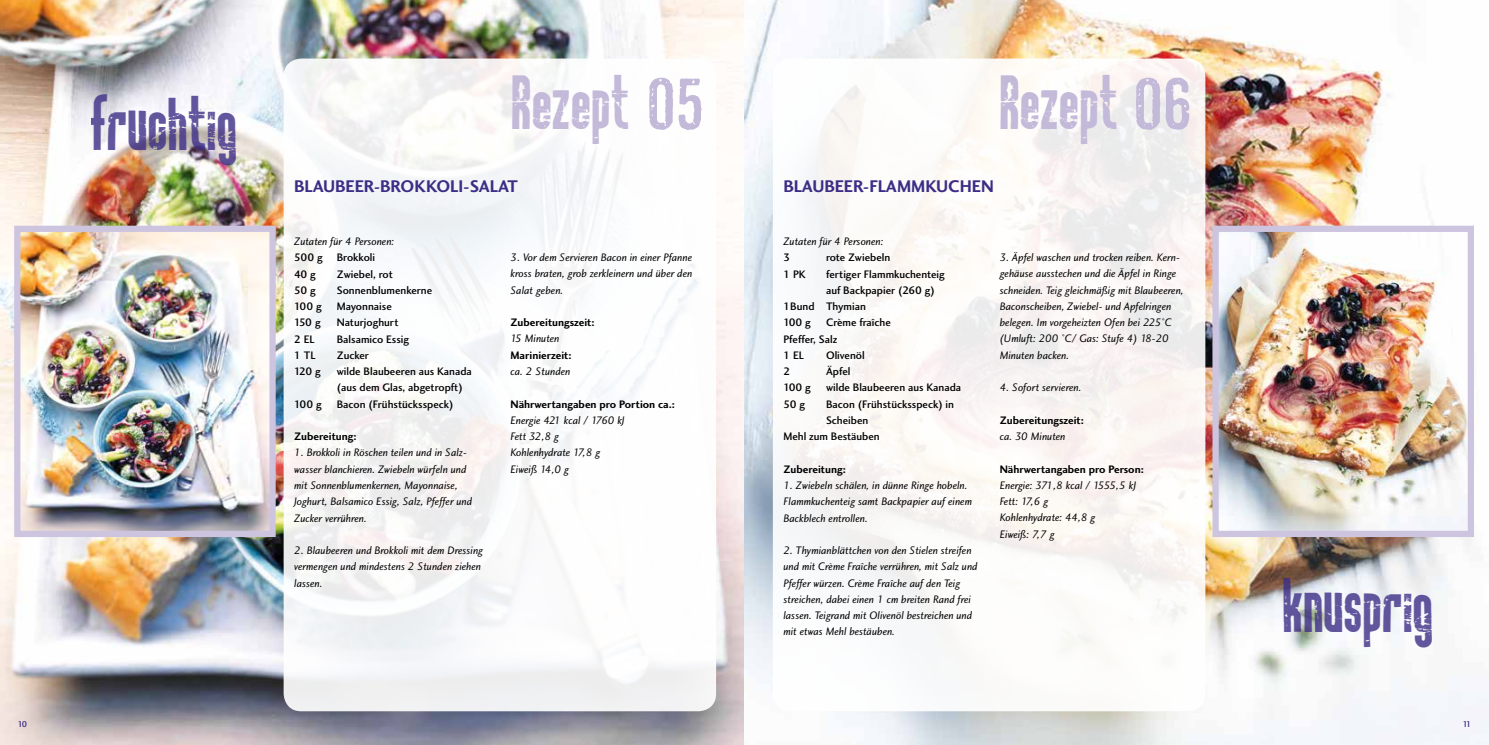
<style>
.page{position:relative;width:1489px;height:745px;background:#fff}
.page>*{position:absolute;margin:0;border:0;box-sizing:border-box;transform-origin:0 0}
.t1{font:25px "Rockit";color:#3c2d86}
.t2{font:25px "Rockit";color:#c3b9d9}
.t3{font:17.5px "Charlotte Sans Bold Plain";color:#3c2d86}
.t4{font:11.25px/16.2px "Charlotte Sans Book Italic Plain";color:#000}
.t5{font:11.25px/16.2px "Charlotte Sans Medium Plain";color:#000}
.t6{font:11.25px "Charlotte Sans Bold Plain";color:#000}
.t7{font:8.75px "Charlotte Sans Medium Plain";color:#3c2d86}
</style>
<div class="page">
<img style="left:0;top:0;width:744px;height:744px">
<img style="left:21px;top:232px;width:248px;height:297px">
<div style="left:14px;top:225px;width:262px;height:311px;border:6px solid #cdc5df"></div>
<img style="left:744px;top:0;width:744px;height:744px">
<img style="left:1219px;top:232px;width:247px;height:297px">
<div style="left:1212px;top:225px;width:261px;height:311px;border:6px solid #cdc5df"></div>
<div style="left:283px;top:58px;width:433px;height:652px;background:#fff;border-radius:18px"></div>
<div style="left:772px;top:58px;width:433px;height:652px;background:linear-gradient(to right,#fafafa,#f8f5f3);border-radius:18px"></div>
<img style="left:1133px;top:63px;width:60px;height:85px">
<img style="left:649px;top:77px;width:53px;height:53px">
<h1 class="t1" style="left:91px;top:127px;width:149px">fruchtig</h1>
<h1 class="t2" style="left:512px;top:105px;width:120px">Rezept</h1>
<h1 class="t2" style="left:1000px;top:105px;width:120px">Rezept</h1>
<h2 class="t3" style="left:294px;top:175px;width:225px">BLAUBEER-BROKKOLI-SALAT</h2>
<p class="t4" style="left:294px;top:233px;width:102px">Zutaten für 4 Personen:</p>
<p class="t5" style="left:294px;top:249px;width:30px">500 g</p>
<p class="t5" style="left:337px;top:249px;width:40px">Brokkoli</p>
<p class="t5" style="left:294px;top:265px;width:23px">40 g</p>
<p class="t5" style="left:337px;top:265px;width:58px">Zwiebel, rot</p>
<p class="t5" style="left:294px;top:281px;width:23px">50 g</p>
<p class="t5" style="left:337px;top:281px;width:97px">Sonnenblumenkerne</p>
<p class="t5" style="left:294px;top:298px;width:29px">100 g</p>
<p class="t5" style="left:337px;top:298px;width:56px">Mayonnaise</p>
<p class="t5" style="left:294px;top:314px;width:28px">150 g</p>
<p class="t5" style="left:337px;top:314px;width:63px">Naturjoghurt</p>
<p class="t5" style="left:294px;top:330px;width:22px">2 EL</p>
<p class="t5" style="left:337px;top:330px;width:74px">Balsamico Essig</p>
<p class="t5" style="left:294px;top:346px;width:23px">1 TL</p>
<p class="t5" style="left:337px;top:346px;width:34px">Zucker</p>
<p class="t5" style="left:294px;top:363px;width:28px">120 g</p>
<p class="t5" style="left:337px;top:363px;width:137px">wilde Blaubeeren aus Kanada (aus dem Glas, abgetropft)</p>
<p class="t5" style="left:294px;top:395px;width:29px">100 g</p>
<p class="t5" style="left:337px;top:395px;width:118px">Bacon (Frühstücksspeck)</p>
<p class="t6" style="left:294px;top:429px;width:64px">Zubereitung:</p>
<p class="t4" style="left:294px;top:444px;width:179px">1. Brokkoli in Röschen teilen und in Salz&shy;wasser blanchieren. Zwiebeln würfeln und mit Sonnenblumenkernen, Mayonnaise, Joghurt, Balsamico Essig, Salz, Pfeffer und Zucker verrühren.</p>
<p class="t4" style="left:294px;top:541px;width:190px">2. Blaubeeren und Brokkoli mit dem Dressing vermengen und mindestens 2 Stunden ziehen lassen.</p>
<p class="t4" style="left:510px;top:249px;width:183px;text-align:justify">3. Vor dem Servieren Bacon in einer Pfanne kross braten, grob zerkleinern und über den Salat geben.</p>
<p class="t6" style="left:510px;top:315px;width:86px">Zubereitungszeit:</p>
<p class="t4" style="left:510px;top:330px;width:50px">15 Minuten</p>
<p class="t6" style="left:510px;top:348px;width:63px">Marinierzeit:</p>
<p class="t4" style="left:510px;top:363px;width:61px">ca. 2 Stunden</p>
<p class="t6" style="left:510px;top:397px;width:166px">Nährwertangaben pro Portion ca.:</p>
<p class="t4" style="left:510px;top:411px;width:116px">Energie 421 kcal / 1760 kJ<br>Fett 32,8 g<br>Kohlenhydrate 17,8 g<br>Eiweiß 14,0 g</p>
<h2 class="t3" style="left:783px;top:175px;width:212px">BLAUBEER-FLAMMKUCHEN</h2>
<p class="t4" style="left:783px;top:233px;width:102px">Zutaten für 4 Personen:</p>
<p class="t5" style="left:783px;top:249px;width:8px">3</p>
<p class="t5" style="left:826px;top:249px;width:66px">rote Zwiebeln</p>
<p class="t5" style="left:783px;top:265px;width:24px">1 PK</p>
<p class="t5" style="left:826px;top:265px;width:120px">fertiger Flammkuchenteig</p>
<p class="t5" style="left:826px;top:281px;width:110px">auf Backpapier (260 g)</p>
<p class="t5" style="left:783px;top:298px;width:84px">1Bund Thymian</p>
<p class="t5" style="left:783px;top:314px;width:29px">100 g</p>
<p class="t5" style="left:783px;top:314px;width:109px;text-indent:43px">Crème fraîche<br>Pfeffer, Salz<br>1 EL</p>
<p class="t5" style="left:826px;top:346px;width:40px">Olivenöl</p>
<p class="t5" style="left:783px;top:363px;width:8px">2</p>
<p class="t5" style="left:826px;top:363px;width:26px">Äpfel</p>
<p class="t5" style="left:783px;top:379px;width:29px">100 g</p>
<p class="t5" style="left:826px;top:379px;width:137px">wilde Blaubeeren aus Kanada</p>
<p class="t5" style="left:783px;top:395px;width:23px">50 g</p>
<p class="t5" style="left:826px;top:395px;width:130px">Bacon (Frühstücksspeck) in</p>
<p class="t5" style="left:826px;top:411px;width:44px">Scheiben</p>
<p class="t5" style="left:783px;top:428px;width:98px">Mehl zum Bestäuben</p>
<p class="t6" style="left:783px;top:462px;width:64px">Zubereitung:</p>
<p class="t4" style="left:783px;top:476px;width:190px">1. Zwiebeln schälen, in dünne Ringe hobeln.<br>Flammkuchenteig samt Backpapier auf einem<br>Backblech entrollen.</p>
<p class="t4" style="left:783px;top:541px;width:196px">2. Thymianblättchen von den Stielen streifen und mit Crème Fraîche verrühren, mit Salz und Pfeffer würzen. Crème Fraîche auf den Teig streichen, dabei einen 1 cm breiten Rand frei lassen. Teigrand mit Olivenöl bestreichen und mit etwas Mehl bestäuben.</p>
<p class="t4" style="left:999px;top:249px;width:185px">3. Äpfel waschen und trocken reiben. Kern&shy;gehäuse ausstechen und die Äpfel in Ringe schneiden. Teig gleichmäßig mit Blaubeeren, Baconscheiben, Zwiebel- und Apfelringen belegen. Im vorgeheizten Ofen bei 225°C (Umluft: 200 °C/ Gas: Stufe 4) 18-20<br>Minuten backen.</p>
<p class="t4" style="left:999px;top:379px;width:83px">4. Sofort servieren.</p>
<p class="t6" style="left:999px;top:413px;width:86px">Zubereitungszeit:</p>
<p class="t4" style="left:999px;top:428px;width:67px">ca. 30 Minuten</p>
<p class="t6" style="left:999px;top:462px;width:146px">Nährwertangaben pro Person:</p>
<p class="t4" style="left:999px;top:476px;width:138px">Energie: 371,8 kcal / 1555,5 kJ<br>Fett: 17,6 g<br>Kohlenhydrate: 44,8 g<br>Eiweiß: 7,7 g</p>
<h1 class="t1" style="left:1283px;top:608px;width:153px">knusprig</h1>
<p class="t7" style="left:18px;top:718px;width:11px">10</p>
<p class="t7" style="left:1462px;top:718px;width:10px">11</p>
</div>
